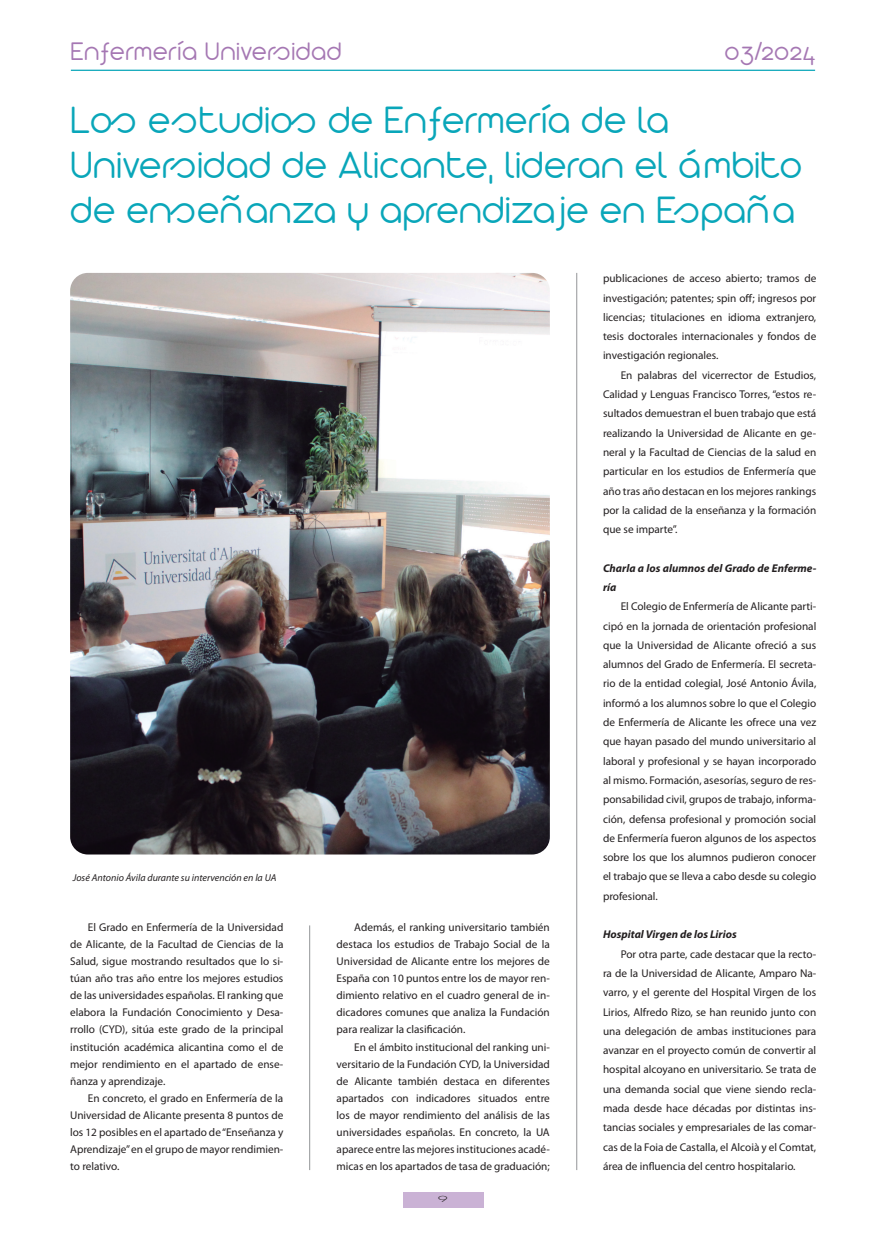
<style>
.page{position:relative;width:886px;height:1241px;background:#fff}
.page>*{position:absolute;margin:0;border:0;box-sizing:border-box;transform-origin:0 0}
.t1{font:300 41.25px/45px "Arista 2.0 Alternate";letter-spacing:.03em;color:#09a6b9}
.t2{font:300 27.5px "Arista 2.0 Alternate";letter-spacing:.04em;color:#a577b3}
.t3{font:11.25px/19.2px "Myriad Pro";color:#231f20;text-align:justify}
.t4{font:italic 700 11.25px/19.2px "Myriad Pro";color:#231f20}
.t5{font:italic 10px "Myriad Pro";color:#231f20}
.t6{font:300 8.12px "Futura";color:#231f20;scale:2 1}
</style>
<div class="page">
<hr style="left:71px;top:70px;width:744px;height:1px;background:#09a6b9">
<div style="left:403px;top:1192px;width:80px;height:15px;background:#cab2d5"></div>
<img style="left:70px;top:273px;width:480px;height:581px">
<hr style="left:309px;top:925px;width:1px;height:244px;background:#939598">
<hr style="left:576px;top:273px;width:1px;height:896px;background:#939598">
<h2 class="t2" style="left:71px;top:35px;width:272px">Enfermería Universidad</h2>
<h2 class="t2" style="left:725px;top:35px;width:92px">03/2024</h2>
<h1 class="t1" style="left:71px;top:97px;width:732px">Los estudios de Enfermería de la<br>Universidad de Alicante, lideran el ámbito de enseñanza y aprendizaje en España</h1>
<p class="t5" style="left:73px;top:872px;width:205px">José Antonio Ávila durante su intervención en la UA</p>
<p class="t3" style="left:70px;top:918px;width:215px;line-height:17.1px;text-indent:18px">El Grado en Enfermería de la Universidad de Alicante, de la Facultad de Ciencias de la Salud, sigue mostrando resultados que lo si&shy;túan año tras año entre los mejores estudios de las universidades españolas. El ranking que elabora la Fundación Conocimiento y Desa&shy;rrollo (CYD), sitúa este grado de la principal institución académica alicantina como el de mejor rendimiento en el apartado de ense&shy;ñanza y aprendizaje.</p>
<p class="t3" style="left:70px;top:1089px;width:215px;line-height:17.1px;text-indent:18px">En concreto, el grado en Enfermería de la Universidad de Alicante presenta 8 puntos de los 12 posibles en el apartado de “Enseñanza y Aprendizaje” en el grupo de mayor rendimien&shy;to relativo.</p>
<p class="t3" style="left:337px;top:918px;width:215px;line-height:17.1px;text-indent:18px">Además, el ranking universitario también destaca los estudios de Trabajo Social de la Universidad de Alicante entre los mejores de España con 10 puntos entre los de mayor ren&shy;dimiento relativo en el cuadro general de in&shy;dicadores comunes que analiza la Fundación para realizar la clasificación.</p>
<p class="t3" style="left:337px;top:1038px;width:215px;line-height:17.1px;text-indent:18px">En el ámbito institucional del ranking uni&shy;versitario de la Fundación CYD, la Universidad de Alicante también destaca en diferentes apartados con indicadores situados entre los de mayor rendimiento del análisis de las universidades españolas. En concreto, la UA aparece entre las mejores instituciones acadé&shy;micas en los apartados de tasa de graduación;</p>
<p class="t6" style="left:438px;top:1193px;width:7px">9</p>
<p class="t3" style="left:603px;top:269px;width:215px">publicaciones de acceso abierto; tramos de investigación; patentes; spin off; ingresos por licencias; titulaciones en idioma extranjero, tesis doctorales internacionales y fondos de investigación regionales.</p>
<p class="t3" style="left:603px;top:365px;width:215px;text-indent:18px">En palabras del vicerrector de Estudios, Calidad y Lenguas Francisco Torres, “estos re&shy;sultados demuestran el buen trabajo que está realizando la Universidad de Alicante en ge&shy;neral y la Facultad de Ciencias de la salud en particular en los estudios de Enfermería que año tras año destacan en los mejores rankings por la calidad de la enseñanza y la formación que se imparte”.</p>
<p class="t4" style="left:603px;top:558px;width:215px">Charla a los alumnos del Grado de Enferme&shy;ría</p>
<p class="t3" style="left:603px;top:597px;width:215px;text-indent:18px">El Colegio de Enfermería de Alicante parti&shy;cipó en la jornada de orientación profesional que la Universidad de Alicante ofreció a sus alumnos del Grado de Enfermería. El secreta&shy;rio de la entidad colegial, José Antonio Ávila, informó a los alumnos sobre lo que el Colegio de Enfermería de Alicante les ofrece una vez que hayan pasado del mundo universitario al laboral y profesional y se hayan incorporado al mismo. Formación, asesorías, seguro de res&shy;ponsabilidad civil, grupos de trabajo, informa&shy;ción, defensa profesional y promoción social de Enfermería fueron algunos de los aspectos sobre los que los alumnos pudieron conocer el trabajo que se lleva a cabo desde su colegio profesional.</p>
<p class="t4" style="left:603px;top:924px;width:135px">Hospital Virgen de los Lirios</p>
<p class="t3" style="left:603px;top:944px;width:215px;text-indent:18px">Por otra parte, cade destacar que la recto&shy;ra de la Universidad de Alicante, Amparo Na&shy;varro, y el gerente del Hospital Virgen de los Lirios, Alfredo Rizo, se han reunido junto con una delegación de ambas instituciones para avanzar en el proyecto común de convertir al hospital alcoyano en universitario. Se trata de una demanda social que viene siendo recla&shy;mada desde hace décadas por distintas ins&shy;tancias sociales y empresariales de las comar&shy;cas de la Foia de Castalla, el Alcoià y el Comtat, área de influencia del centro hospitalario.</p>
</div>
